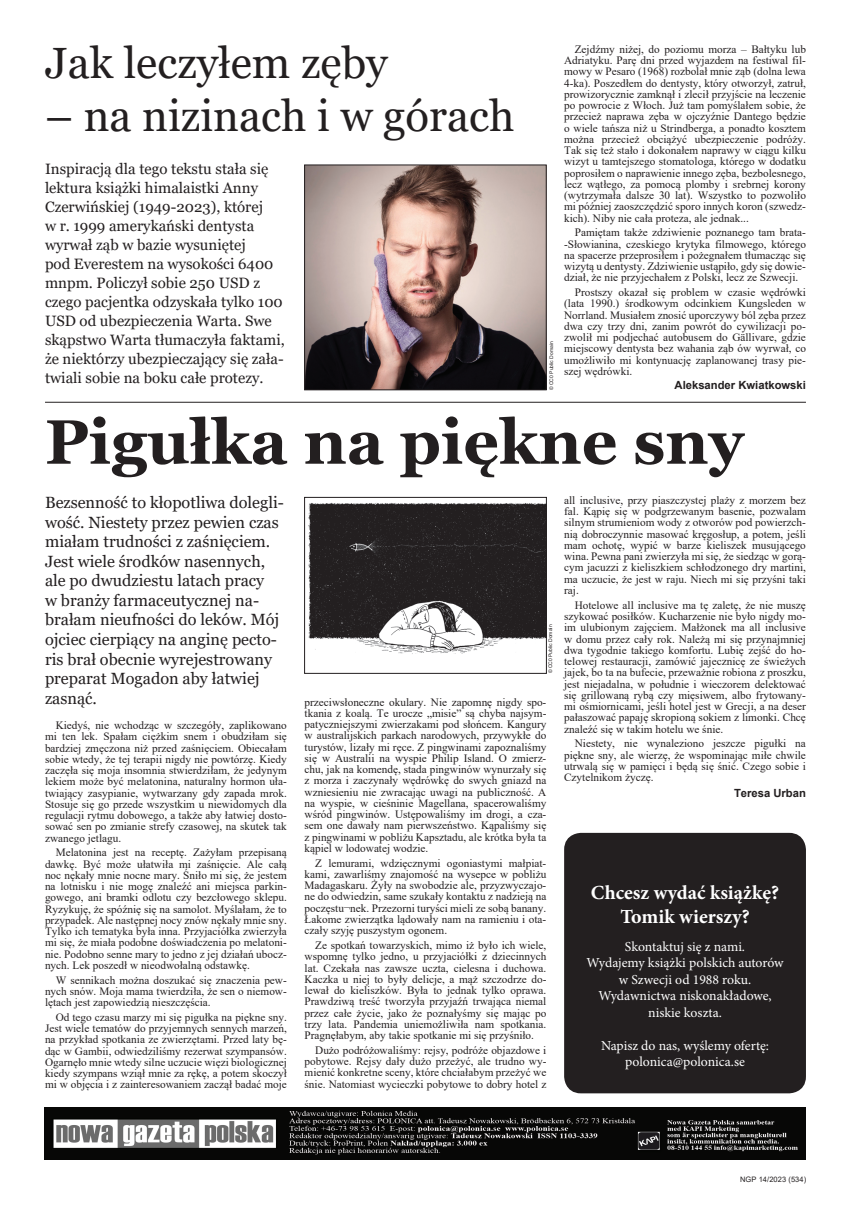
<style>
.page{position:relative;width:851px;height:1205px;background:#fff}
.page>*{position:absolute;margin:0;border:0;box-sizing:border-box;transform-origin:0 0}
.t1{font:700 62.5px "Georgia";color:#231f20}
.t2{font:43.75px "Georgia";color:#231f20}
.t3{font:700 20px/24px "Minion Pro";color:#fff;text-align:center}
.t4{font:16.25px/19.5px "Georgia";color:#231f20}
.t5{font:15px/19px "Georgia";color:#231f20}
.t6{font:13.75px/16.5px "Minion Pro";color:#fff;text-align:center}
.t7{font:11.25px/11.2px "Times New Roman";color:#231f20;text-align:justify}
.t8{font:700 11.25px "Arial";color:#231f20}
.t9{font:7.5px "Arial";letter-spacing:.01em;color:#231f20}
.t10{font:5px "Arial";color:#231f20}
</style>
<div class="page">
<img style="left:45px;top:1107px;width:760px;height:53px">
<div style="left:566px;top:835px;width:238px;height:256px;background:#231f20;border-radius:15px"></div>
<div style="left:564px;top:833px;width:241px;height:260px;border:4px solid #231f20;border-radius:15px"></div>
<img style="left:306px;top:167px;width:238px;height:221px">
<div style="left:304px;top:165px;width:242px;height:225px;border:1px solid #231f20"></div>
<hr style="left:45px;top:402px;width:760px;height:1px;background:#231f20">
<img style="left:308px;top:502px;width:236px;height:152px">
<div style="left:304px;top:497px;width:242px;height:176px;border:1px solid #231f20"></div>
<h2 class="t2" style="left:45px;top:37px;width:344px">Jak leczyłem zęby</h2>
<h2 class="t2" style="left:45px;top:89px;width:471px">– na nizinach i w górach</h2>
<p class="t5" style="left:45px;top:160px;width:241px">Inspiracją dla tego tekstu stała się lektura książki himalaistki Anny Czerwińskiej (1949-2023), której<br>w r. 1999 amerykański dentysta wyrwał ząb w bazie wysuniętej<br>pod Everestem na wysokości 6400 mnpm. Policzył sobie 250 USD z czego pacjentka odzyskała tylko 100<br>USD od ubezpieczenia Warta. Swe skąpstwo Warta tłumaczyła faktami, że niektórzy ubezpieczający się zała&shy;twiali sobie na boku całe protezy.</p>
<p class="t7" style="left:564px;top:43px;width:243px;text-indent:11px">Zejdźmy niżej, do poziomu morza – Bałtyku lub Adriatyku. Parę dni przed wyjazdem na festiwal fil&shy;mowy w Pesaro (1968) rozbolał mnie ząb (dolna lewa 4-ka). Poszedłem do dentysty, który otworzył, zatruł, prowizorycznie zamknął i zlecił przyjście na leczenie po powrocie z Włoch. Już tam pomyślałem sobie, że przecież naprawa zęba w ojczyźnie Dantego będzie o wiele tańsza niż u Strindberga, a ponadto kosztem można przecież obciążyć ubezpieczenie podróży.<br>Tak się też stało i dokonałem naprawy w ciągu kilku wizyt u tamtejszego stomatologa, którego w dodatku poprosiłem o naprawienie innego zęba, bezbolesnego, lecz wątłego, za pomocą plomby i srebrnej korony (wytrzymała dalsze 30 lat). Wszystko to pozwoliło mi później zaoszczędzić sporo innych koron (szwedz&shy;kich). Niby nie cała proteza, ale jednak...</p>
<p class="t7" style="left:564px;top:227px;width:243px;text-indent:11px">Pamiętam także zdziwienie poznanego tam brata--Słowianina, czeskiego krytyka filmowego, którego na spacerze przeprosiłem i pożegnałem tłumacząc się wizytą u dentysty. Zdziwienie ustąpiło, gdy się dowie&shy;dział, że nie przyjechałem z Polski, lecz ze Szwecji.</p>
<p class="t7" style="left:564px;top:286px;width:243px;text-indent:11px">Prostszy okazał się problem w czasie wędrówki (lata 1990.) środkowym odcinkiem Kungsleden w Norrland. Musiałem znosić uporczywy ból zęba przez dwa czy trzy dni, zanim powrót do cywilizacji po&shy;zwolił mi podjechać autobusem do Gällivare, gdzie miejscowy dentysta bez wahania ząb ów wyrwał, co umożliwiło mi kontynuację zaplanowanej trasy pie&shy;szej wędrówki.</p>
<p class="t8" style="left:674px;top:377px;width:133px">Aleksander Kwiatkowski</p>
<h1 class="t1" style="left:45px;top:402px;width:700px">Pigułka na piękne sny</h1>
<p class="t4" style="left:45px;top:493px;width:240px">Bezsenność to kłopotliwa dolegli&shy;wość. Niestety przez pewien czas miałam trudności z zaśnięciem.<br>Jest wiele środków nasennych, ale po dwudziestu latach pracy<br>w branży farmaceutycznej na&shy;brałam nieufności do leków. Mój ojciec cierpiący na anginę pecto&shy;ris brał obecnie wyrejestrowany preparat Mogadon aby łatwiej zasnąć.</p>
<p class="t7" style="left:45px;top:719px;width:243px;text-indent:11px">Kiedyś, nie wchodząc w szczegóły, zaplikowano mi ten lek. Spałam ciężkim snem i obudziłam się bardziej zmęczona niż przed zaśnięciem. Obiecałam sobie wtedy, że tej terapii nigdy nie powtórzę. Kiedy zaczęła się moja insomnia stwierdziłam, że jedynym lekiem może być melatonina, naturalny hormon uła&shy;twiający zasypianie, wytwarzany gdy zapada mrok.<br>Stosuje się go przede wszystkim u niewidomych dla regulacji rytmu dobowego, a także aby łatwiej dosto&shy;sować sen po zmianie strefy czasowej, na skutek tak zwanego jetlagu.</p>
<p class="t7" style="left:45px;top:846px;width:243px;text-indent:11px">Melatonina jest na receptę. Zażyłam przepisaną dawkę. Być może ułatwiła mi zaśnięcie. Ale całą noc nękały mnie nocne mary. Śniło mi się, że jestem na lotnisku i nie mogę znaleźć ani miejsca parkin&shy;gowego, ani bramki odlotu czy bezcłowego sklepu.<br>Ryzykuję, że spóźnię się na samolot. Myślałam, że to przypadek. Ale następnej nocy znów nękały mnie sny.<br>Tylko ich tematyka była inna. Przyjaciółka zwierzyła mi się, że miała podobne doświadczenia po melatoni&shy;nie. Podobno senne mary to jedno z jej działań ubocz&shy;nych. Lek poszedł w nieodwołalną odstawkę.</p>
<p class="t7" style="left:45px;top:974px;width:243px;text-indent:11px">W sennikach można doszukać się znaczenia pew&shy;nych snów. Moja mama twierdziła, że sen o niemow&shy;lętach jest zapowiedzią nieszczęścia.</p>
<p class="t7" style="left:45px;top:1011px;width:243px;text-indent:11px">Od tego czasu marzy mi się pigułka na piękne sny.<br>Jest wiele tematów do przyjemnych sennych marzeń, na przykład spotkania ze zwierzętami. Przed laty bę&shy;dąc w Gambii, odwiedziliśmy rezerwat szympansów.<br>Ogarnęło mnie wtedy silne uczucie więzi biologicznej kiedy szympans wziął mnie za rękę, a potem skoczył mi w objęcia i z zainteresowaniem zaczął badać moje</p>
<p class="t10" style="left:548px;top:390px;width:50px;rotate:-90deg">© CC0 Public Domain</p>
<p class="t7" style="left:564px;top:494px;width:243px">all inclusive, przy piaszczystej plaży z morzem bez fal. Kąpię się w podgrzewanym basenie, pozwalam silnym strumieniom wody z otworów pod powierzch&shy;nią dobroczynnie masować kręgosłup, a potem, jeśli mam ochotę, wypić w barze kieliszek musującego wina. Pewna pani zwierzyła mi się, że siedząc w gorą&shy;cym jacuzzi z kieliszkiem schłodzonego dry martini, ma uczucie, że jest w raju. Niech mi się przyśni taki raj.</p>
<p class="t7" style="left:564px;top:599px;width:243px;text-indent:11px">Hotelowe all inclusive ma tę zaletę, że nie muszę szykować posiłków. Kucharzenie nie było nigdy mo&shy;im ulubionym zajęciem. Małżonek ma all inclusive w domu przez cały rok. Należą mi się przynajmniej dwa tygodnie takiego komfortu. Lubię zejść do ho&shy;telowej restauracji, zamówić jajecznicę ze świeżych jajek, bo ta na bufecie, przeważnie robiona z proszku, jest niejadalna, w południe i wieczorem delektować się grillowaną rybą czy mięsiwem, albo frytowany&shy;mi ośmiornicami, jeśli hotel jest w Grecji, a na deser pałaszować papaję skropioną sokiem z limonki. Chcę znaleźć się w takim hotelu we śnie.</p>
<p class="t7" style="left:564px;top:737px;width:243px;text-indent:11px">Niestety, nie wynaleziono jeszcze pigułki na piękne sny, ale wierzę, że wspominając miłe chwile utrwalą się w pamięci i będą się śnić. Czego sobie i Czytelnikom życzę.</p>
<p class="t8" style="left:733px;top:785px;width:73px">Teresa Urban</p>
<p class="t10" style="left:547px;top:673px;width:50px;rotate:-90deg">© CC0 Public Domain</p>
<p class="t7" style="left:304px;top:696px;width:243px">przeciwsłoneczne okulary. Nie zapomnę nigdy spo&shy;tkania z koalą. Te urocze „misie” są chyba najsym&shy;patyczniejszymi zwierzakami pod słońcem. Kangury w australijskich parkach narodowych, przywykłe do turystów, lizały mi ręce. Z pingwinami zapoznaliśmy się w Australii na wyspie Philip Island. O zmierz&shy;chu, jak na komendę, stada pingwinów wynurzały się z morza i zaczynały wędrówkę do swych gniazd na wzniesieniu nie zwracając uwagi na publiczność. A na wyspie, w cieśninie Magellana, spacerowaliśmy wśród pingwinów. Ustępowaliśmy im drogi, a cza&shy;sem one dawały nam pierwszeństwo. Kąpaliśmy się z pingwinami w pobliżu Kapsztadu, ale krótka była ta kąpiel w lodowatej wodzie.</p>
<p class="t7" style="left:304px;top:857px;width:243px;text-indent:11px">Z lemurami, wdzięcznymi ogoniastymi małpiat&shy;kami, zawarliśmy znajomość na wysepce w pobliżu Madagaskaru. Żyły na swobodzie ale, przyzwyczajo&shy;ne do odwiedzin, same szukały kontaktu z nadzieją na poczęstu¬nek. Przezorni turyści mieli ze sobą banany.<br>Łakome zwierzątka lądowały nam na ramieniu i ota&shy;czały szyję puszystym ogonem.</p>
<p class="t7" style="left:304px;top:939px;width:243px;text-indent:11px">Ze spotkań towarzyskich, mimo iż było ich wiele, wspomnę tylko jedno, u przyjaciółki z dziecinnych lat. Czekała nas zawsze uczta, cielesna i duchowa.<br>Kaczka u niej to były delicje, a mąż szczodrze do&shy;lewał do kieliszków. Była to jednak tylko oprawa.<br>Prawdziwą treść tworzyła przyjaźń trwająca niemal przez całe życie, jako że poznałyśmy się mając po trzy lata. Pandemia uniemożliwiła nam spotkania.<br>Pragnęłabym, aby takie spotkanie mi się przyśniło.</p>
<p class="t7" style="left:304px;top:1044px;width:243px;text-indent:11px">Dużo podróżowaliśmy: rejsy, podróże objazdowe i pobytowe. Rejsy dały dużo przeżyć, ale trudno wy&shy;mienić konkretne sceny, które chciałabym przeżyć we śnie. Natomiast wycieczki pobytowe to dobry hotel z</p>
<h3 class="t3" style="left:590px;top:880px;width:190px">Chcesz wydać książkę?<br>Tomik wierszy?</h3>
<p class="t6" style="left:586px;top:938px;width:198px">Skontaktuj się z nami.<br>Wydajemy książki polskich autorów w Szwecji od 1988 roku.<br>Wydawnictwa niskonakładowe, niskie koszta.</p>
<p class="t6" style="left:601px;top:1037px;width:169px">Napisz do nas, wyślemy ofertę: polonica@polonica.se</p>
<p class="t9" style="left:740px;top:1173px;width:68px">NGP 14/2023 (534)</p>
</div>
